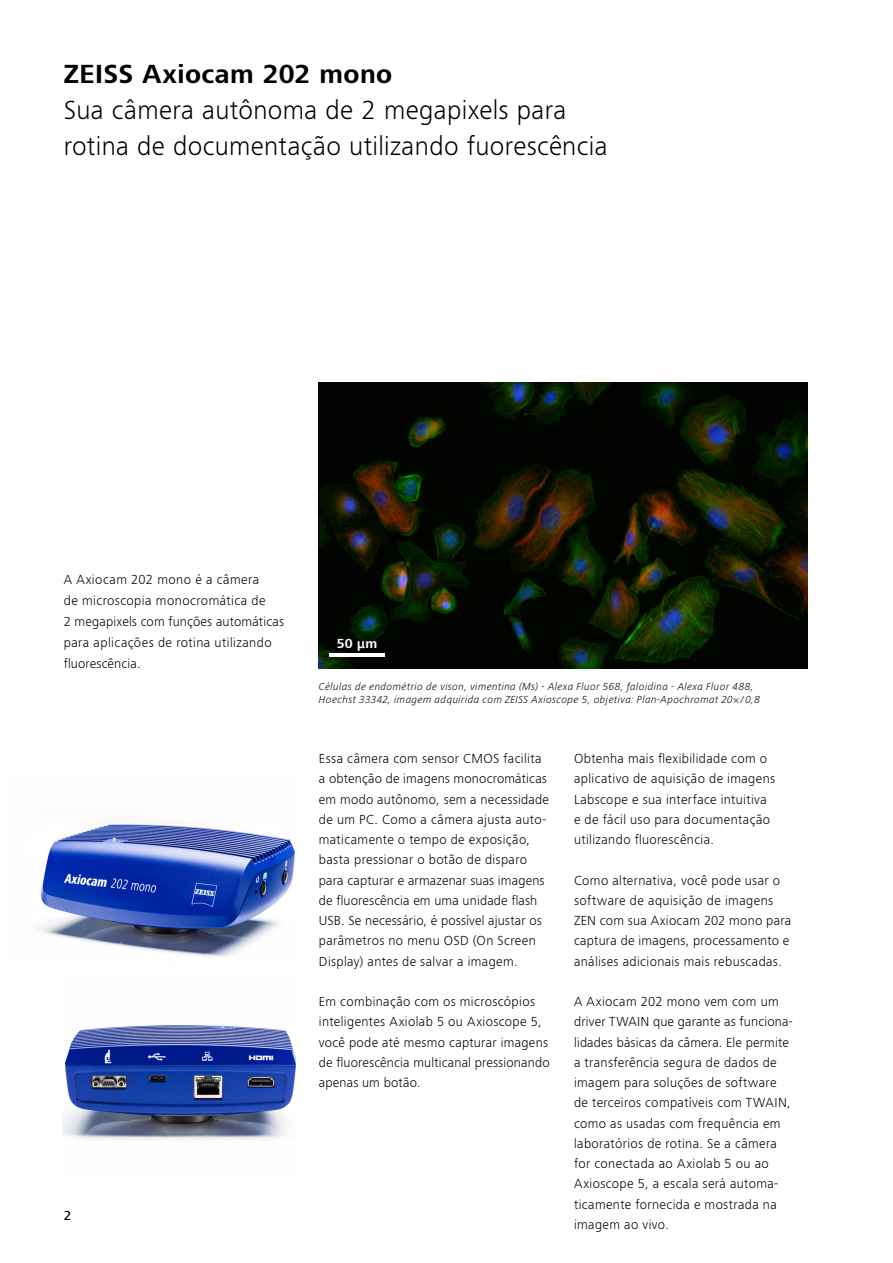
<style>
.page{position:relative;width:893px;height:1263px;background:#fff}
.page>*{position:absolute;margin:0;border:0;box-sizing:border-box;transform-origin:0 0}
.t1{font:300 27px/36px "ZEISS Frutiger Next W1 G";letter-spacing:.015em;color:#000}
.t2{font:700 27px "ZEISS Frutiger Next W1 G";letter-spacing:.015em;color:#000}
.t3{font:300 13.5px/20.2px "ZEISS Frutiger Next W1 G";letter-spacing:.025em;color:#000}
.t4{font:700 13.5px "ZEISS Frutiger Next W1 G";color:#fff}
.t5{font:500 13.5px "ZEISS Frutiger Next W1 G";color:#000}
.t6{font:italic 300 10.5px/13.5px "ZEISS Frutiger Next W1 G";letter-spacing:.04em;color:#000}
.s1{font-style:normal}
</style>
<div class="page">
<img style="left:319px;top:383px;width:489px;height:285px">
<img style="left:40px;top:824px;width:256px;height:133px">
<img style="left:63px;top:1024px;width:233px;height:116px">
<hr style="left:329px;top:654px;width:56px;height:3px;background:#fff">
<h1 class="t2" style="left:64px;top:55px;width:330px">ZEISS Axiocam 202 mono</h1>
<h1 class="t1" style="left:64px;top:91px;width:545px">Sua câmera autônoma de 2 megapixels para rotina de documentação utilizando fuorescência</h1>
<p class="t3" style="left:64px;top:568px;width:222px;line-height:21.1px">A Axiocam 202 mono é a câmera<br>de microscopia monocromática de<br>2 megapixels com funções automáticas para aplicações de rotina utilizando fluorescência.</p>
<p class="t5" style="left:64px;top:1206px;width:9px">2</p>
<p class="t4" style="left:337px;top:634px;width:42px">50 μm</p>
<p class="t6" style="left:319px;top:679px;width:443px">Células de endométrio de vison, vimentina (Ms) - Alexa Fluor 568, faloidina - Alexa Fluor 488,<br>Hoechst 33342, imagem adquirida com ZEISS Axioscope 5, objetiva: Plan-Apochromat 20<span class="s1">×</span> / 0,8</p>
<p class="t3" style="left:319px;top:748px;width:232px">Essa câmera com sensor CMOS facilita a obtenção de imagens monocromáticas em modo autônomo, sem a necessidade de um PC. Como a câmera ajusta auto&shy;maticamente o tempo de exposição, basta pressionar o botão de disparo para capturar e armazenar suas imagens de fluorescência em uma unidade flash USB. Se necessário, é possível ajustar os parâmetros no menu OSD (On Screen Display) antes de salvar a imagem.</p>
<p class="t3" style="left:319px;top:991px;width:232px">Em combinação com os microscópios inteligentes Axiolab 5 ou Axioscope 5, você pode até mesmo capturar imagens de fluorescência multicanal pressionando apenas um botão.</p>
<p class="t3" style="left:574px;top:748px;width:202px">Obtenha mais flexibilidade com o aplicativo de aquisição de imagens<br>Labscope e sua interface intuitiva e de fácil uso para documentação utilizando fluorescência.</p>
<p class="t3" style="left:574px;top:869px;width:219px">Como alternativa, você pode usar o software de aquisição de imagens ZEN com sua Axiocam 202 mono para captura de imagens, processamento e análises adicionais mais rebuscadas.</p>
<p class="t3" style="left:574px;top:991px;width:220px">A Axiocam 202 mono vem com um driver TWAIN que garante as funciona&shy;lidades básicas da câmera. Ele permite a transferência segura de dados de imagem para soluções de software de terceiros compatíveis com TWAIN, como as usadas com frequência em laboratórios de rotina. Se a câmera for conectada ao Axiolab 5 ou ao<br>Axioscope 5, a escala será automa&shy;ticamente fornecida e mostrada na imagem ao vivo.</p>
</div>
